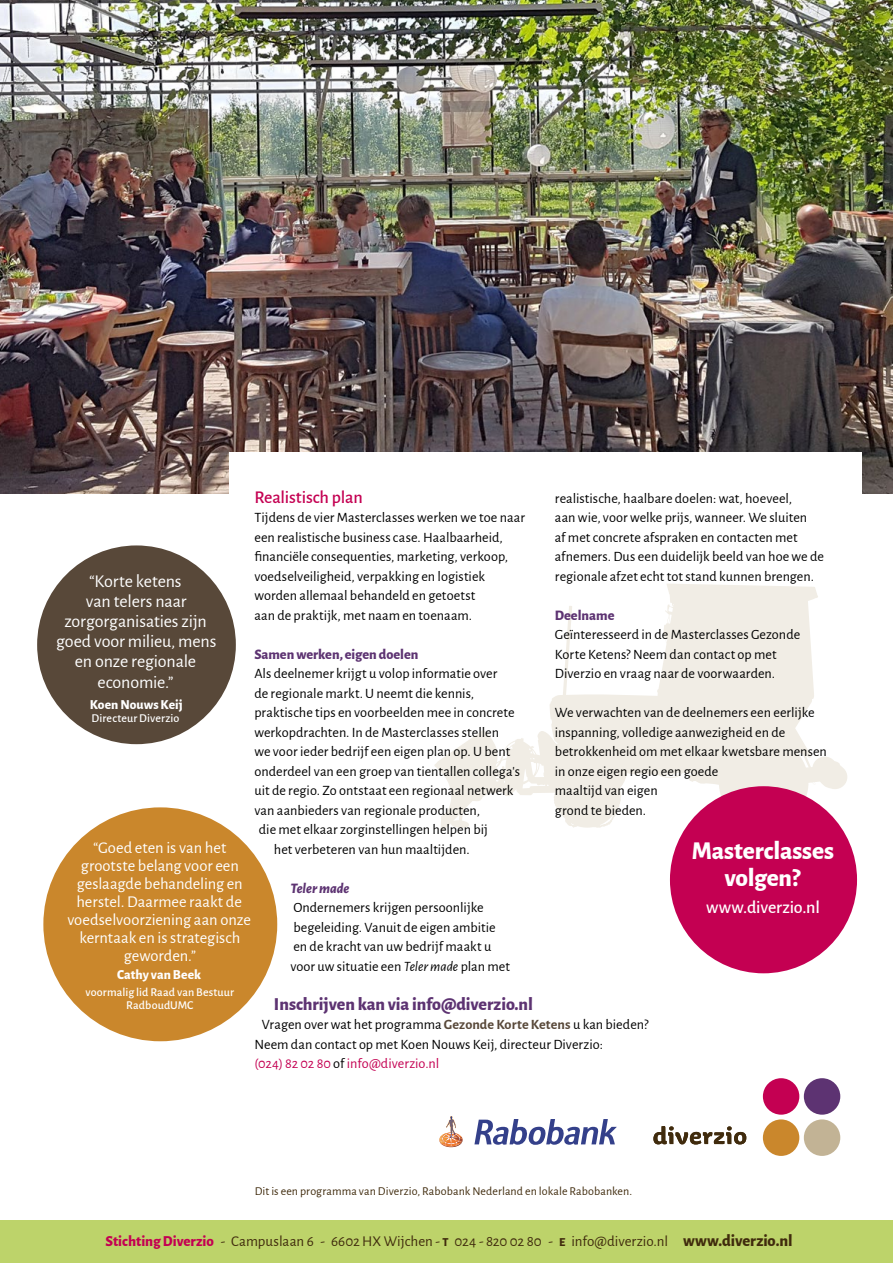
<style>
.page{position:relative;width:893px;height:1263px;background:#fff}
.page>*{position:absolute;margin:0;border:0;box-sizing:border-box;transform-origin:0 0}
.body{font:800 25.35px/27px "Alegreya Sans";letter-spacing:-.005em;color:#fff;text-align:center}
.BolBodyKleinWit{font:18px/20.7px "Alegreya Sans";letter-spacing:-.01em;color:#fff;text-align:center}
.Tussenkop_vet_paars{font:800 18px "Alegreya Sans";color:#5d3372}
.paragraaf_groter_roo{font:500 18px "Alegreya Sans";letter-spacing:-.01em;color:#c40052}
.body-2{font:500 18px "Alegreya Sans";letter-spacing:-.01em;color:#fff}
.BolBodyKleinWit-2{font:16.5px/18px "Alegreya Sans";letter-spacing:-.005em;color:#fff;text-align:center}
.body-3{font:15px "Alegreya Sans";color:#402b0d}
.body-4{font:14.25px/19.5px "Alegreya Sans";letter-spacing:.005em;color:#000}
.Tussenkop_vet_paars-2{font:800 14.25px "Alegreya Sans";color:#5d3372}
.Tussenkop_vet_paars-3{font:italic 800 14.25px "Alegreya Sans";color:#5d3372}
.body-5{font:800 13.5px "Alegreya Sans";letter-spacing:.005em;color:#fff}
.body-6{font:12px "Alegreya Sans";letter-spacing:.005em;color:#402b0d}
.body-7{font:500 12px/12.9px "Alegreya Sans";letter-spacing:.01em;color:#fff;text-align:center}
.s1{font-style:italic}
.s2{font-weight:700;color:#584839}
.s3{color:#c40052}
.s4{font-weight:800;color:#c40052}
.s5{font-weight:800;font-size:12px}
.s6{font-weight:800;font-size:16.5px}
</style>
<div class="page">
<img style="left:0;top:0;width:893px;height:493px">
<div style="left:0;top:1220px;width:893px;height:43px;background:#bdd36a"></div>
<div style="left:230px;top:453px;width:632px;height:117px;background:#fff"></div>
<svg style="left:434px;top:583px;width:413px;height:248px"></svg>
<svg style="left:439px;top:1116px;width:24px;height:31px"></svg>
<svg style="left:474px;top:1119px;width:143px;height:26px"></svg>
<svg style="left:653px;top:1126px;width:93px;height:18px"></svg>
<div style="left:763px;top:1078px;width:36px;height:37px;background:#c40052;border-radius:50%"></div>
<div style="left:804px;top:1078px;width:36px;height:37px;background:#5d3372;border-radius:50%"></div>
<div style="left:763px;top:1119px;width:36px;height:37px;background:#ca872c;border-radius:50%"></div>
<div style="left:804px;top:1119px;width:36px;height:37px;background:#c2b395;border-radius:50%"></div>
<div style="left:37px;top:545px;width:199px;height:199px;background:#584839;border-radius:50%"></div>
<div style="left:43px;top:807px;width:234px;height:234px;background:#ca872c;border-radius:50%"></div>
<div style="left:670px;top:786px;width:187px;height:187px;background:#c40052;border-radius:50%"></div>
<p class="paragraaf_groter_roo" style="left:254px;top:484px;width:110px">Realistisch plan</p>
<p class="body-4" style="left:254px;top:507px;width:272px">Tijdens de vier Masterclasses werken we toe naar een realistische business case. Haalbaarheid, financiële consequenties, marketing, verkoop, voedselveiligheid, verpakking en logistiek worden allemaal behandeld en getoetst<br>aan de praktijk, met naam en toenaam.</p>
<p class="Tussenkop_vet_paars-2" style="left:254px;top:643px;width:166px">Samen werken, eigen doelen</p>
<p class="body-4" style="left:254px;top:663px;width:244px">Als deelnemer krijgt u volop informatie over</p>
<p class="body-4" style="left:254px;top:683px;width:221px">de regionale markt. U neemt die kennis,</p>
<p class="body-4" style="left:254px;top:702px;width:262px">praktische tips en voorbeelden mee in concrete</p>
<p class="body-4" style="left:254px;top:722px;width:246px">werkopdrachten. In de Masterclasses stellen</p>
<p class="body-4" style="left:254px;top:741px;width:257px">we voor ieder bedrijf een eigen plan op. U bent</p>
<p class="body-4" style="left:254px;top:761px;width:267px">onderdeel van een groep van tientallen collega’s</p>
<p class="body-4" style="left:254px;top:780px;width:261px">uit de regio. Zo ontstaat een regionaal netwerk</p>
<p class="body-4" style="left:254px;top:800px;width:227px">van aanbieders van regionale producten,</p>
<p class="body-4" style="left:259px;top:819px;width:231px">die met elkaar zorginstellingen helpen bij</p>
<p class="body-4" style="left:274px;top:839px;width:197px">het verbeteren van hun maaltijden.</p>
<p class="Tussenkop_vet_paars-3" style="left:290px;top:877px;width:61px">Teler made</p>
<p class="body-4" style="left:290px;top:897px;width:221px">Ondernemers krijgen persoonlijke begeleiding. Vanuit de eigen ambitie en de kracht van uw bedrijf maakt u voor uw situatie een <span class="s1">Teler made</span> plan met</p>
<p class="body-4" style="left:555px;top:488px;width:271px">realistische, haalbare doelen: wat, hoeveel,<br>aan wie, voor welke prijs, wanneer. We sluiten<br>af met concrete afspraken en contacten met afnemers. Dus een duidelijk beeld van hoe we de regionale afzet echt tot stand kunnen brengen.</p>
<p class="Tussenkop_vet_paars-2" style="left:555px;top:604px;width:61px">Deelname</p>
<p class="body-4" style="left:555px;top:624px;width:247px">Geïnteresseerd in de Masterclasses Gezonde<br>Korte Ketens? Neem dan contact op met<br>Diverzio en vraag naar de voorwaarden.</p>
<p class="body-4" style="left:555px;top:702px;width:273px">We verwachten van de deelnemers een eerlijke inspanning, volledige aanwezigheid en de betrokkenheid om met elkaar kwetsbare mensen in onze eigen regio een goede<br>maaltijd van eigen<br>grond te bieden.</p>
<p class="BolBodyKleinWit" style="left:89px;top:570px;width:94px">“Korte ketens</p>
<p class="BolBodyKleinWit" style="left:86px;top:590px;width:103px">van telers naar</p>
<p class="BolBodyKleinWit" style="left:64px;top:610px;width:144px">zorgorganisaties zijn</p>
<p class="BolBodyKleinWit" style="left:56px;top:630px;width:162px">goed voor milieu, mens en onze regionale economie.”</p>
<p class="body-5" style="left:90px;top:694px;width:95px">Koen Nouws Keij</p>
<p class="body-7" style="left:92px;top:711px;width:89px">Directeur Diverzio</p>
<p class="body" style="left:692px;top:835px;width:144px">Masterclasses volgen?</p>
<p class="body-2" style="left:706px;top:894px;width:115px">www.diverzio.nl</p>
<p class="BolBodyKleinWit-2" style="left:67px;top:838px;width:185px">“Goed eten is van het grootste belang voor een geslaagde behandeling en herstel. Daarmee raakt de voedselvoorziening aan onze kerntaak en is strategisch geworden.”</p>
<p class="body-5" style="left:117px;top:964px;width:85px">Cathy van Beek</p>
<p class="body-7" style="left:86px;top:985px;width:150px">voormalig lid Raad van Bestuur<br>RadboudUMC</p>
<p class="Tussenkop_vet_paars" style="left:274px;top:990px;width:261px">Inschrijven kan via info@diverzio.nl</p>
<p class="body-4" style="left:254px;top:1014px;width:396px;text-indent:8px">Vragen over wat het programma <span class="s2">Gezonde Korte Ketens</span> u kan bieden?<br>Neem dan contact op met Koen Nouws Keij, directeur Diverzio:<br><span class="s3">(024) 82 02 80</span> of <span class="s3">info@diverzio.nl</span></p>
<p class="body-6" style="left:255px;top:1183px;width:379px">Dit is een programma van Diverzio, Rabobank Nederland en lokale Rabobanken.</p>
<p class="body-3" style="left:106px;top:1230px;width:688px"><span class="s4">Stichting Diverzio</span> - Campuslaan 6 - 6602 HX Wijchen - <span class="s5">T</span> 024 - 820 02 80 - <span class="s5">E</span> info@diverzio.nl <span class="s6">www.diverzio.nl</span></p>
</div>
